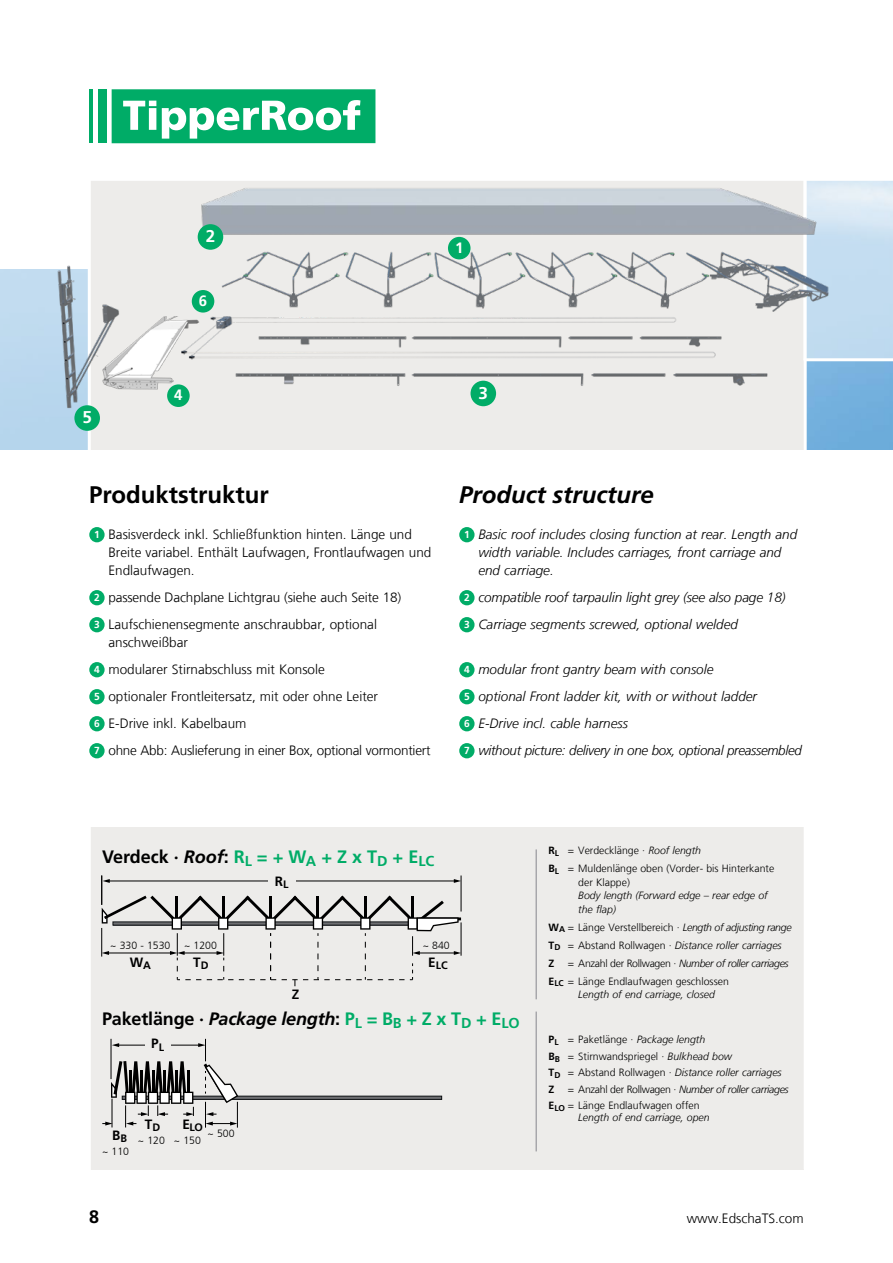
<style>
.page{position:relative;width:893px;height:1263px;background:#fff}
.page>*{position:absolute;margin:0;border:0;box-sizing:border-box;transform-origin:0 0}
.t1{font:italic 700 24px "Frutiger LT Com";color:#000}
.t2{font:700 24px "Frutiger LT Com";color:#000}
.t3{font:italic 700 18px "Frutiger LT Com";letter-spacing:-.01em;color:#000}
.t4{font:700 18px "Frutiger LT Com";color:#00ac67}
.t5{font:700 18px "Frutiger LT Com";color:#000}
.t6{font:700 17.1px "Frutiger LT";color:#fff}
.t7{font:700 15px "Frutiger LT";color:#fff}
.t8{font:300 13.5px/27px "Frutiger LT Com";color:#000}
.t9{font:italic 300 13.5px/27px "Frutiger LT Com";color:#000}
.t10{font:700 13.5px "Frutiger LT Com";color:#000}
.t11{font:700 10.8px "Frutiger LT Com";color:#000}
.t12{font:300 10.5px/16.5px "Frutiger LT Com";color:#000}
.t13{font:italic 300 10.5px/18px "Frutiger LT Com";color:#000}
.s1{font-family:"Frutiger LT";font-weight:700;font-size:10.2px;color:#fff}
.s2{font-weight:700;font-size:10.2px;color:#fff}
.s3{font-family:"Frutiger LT";font-weight:700;font-style:normal;font-size:10.2px;color:#fff}
.s4{font-weight:700;font-style:normal;font-size:10.2px;color:#fff}
.s5{color:#000}
.s6{font-style:italic;color:#000}
.s7{font-style:normal}
.s8{font-style:normal;color:#00ac67}
.s9{font-weight:700}
.s10{font-style:italic}
.s11{font-weight:700;font-style:normal}
</style>
<div class="page">
<div style="left:89px;top:179px;width:715px;height:270px;background:#edecea"></div>
<div style="left:804px;top:179px;width:89px;height:180px;background:linear-gradient(to bottom,#ddebf6,#b6d6ee)"></div>
<div style="left:89px;top:527px;width:16px;height:15px;background:#00ac67;border-radius:50%"></div>
<div style="left:89px;top:590px;width:16px;height:15px;background:#00ac67;border-radius:50%"></div>
<div style="left:89px;top:617px;width:16px;height:15px;background:#00ac67;border-radius:50%"></div>
<div style="left:89px;top:662px;width:16px;height:15px;background:#00ac67;border-radius:50%"></div>
<div style="left:89px;top:689px;width:16px;height:15px;background:#00ac67;border-radius:50%"></div>
<div style="left:89px;top:716px;width:16px;height:15px;background:#00ac67;border-radius:50%"></div>
<div style="left:89px;top:743px;width:16px;height:15px;background:#00ac67;border-radius:50%"></div>
<div style="left:459px;top:527px;width:16px;height:15px;background:#00ac67;border-radius:50%"></div>
<div style="left:459px;top:590px;width:16px;height:15px;background:#00ac67;border-radius:50%"></div>
<div style="left:459px;top:617px;width:16px;height:15px;background:#00ac67;border-radius:50%"></div>
<div style="left:459px;top:662px;width:16px;height:15px;background:#00ac67;border-radius:50%"></div>
<div style="left:459px;top:689px;width:16px;height:15px;background:#00ac67;border-radius:50%"></div>
<div style="left:459px;top:716px;width:16px;height:15px;background:#00ac67;border-radius:50%"></div>
<div style="left:459px;top:743px;width:16px;height:15px;background:#00ac67;border-radius:50%"></div>
<div style="left:112px;top:89px;width:263px;height:54px;background:#00ac67"></div>
<hr style="left:89px;top:89px;width:4px;height:54px;background:#00ac67">
<div style="left:98px;top:89px;width:8px;height:54px;background:#00ac67"></div>
<svg style="left:123px;top:101px;width:33px;height:29px"></svg>
<svg style="left:162px;top:100px;width:198px;height:39px"></svg>
<div style="left:89px;top:827px;width:715px;height:342px;background:#edecea"></div>
<hr style="left:461px;top:922px;width:1px;height:34px;background:#000">
<hr style="left:101px;top:875px;width:1px;height:30px;background:#000">
<hr style="left:461px;top:875px;width:1px;height:36px;background:#000">
<hr style="left:108px;top:881px;width:347px;height:1px;background:#000">
<svg style="left:103px;top:879px;width:7px;height:4px"></svg>
<svg style="left:454px;top:879px;width:7px;height:4px"></svg>
<svg style="left:101px;top:896px;width:360px;height:90px"></svg>
<div style="left:122px;top:1096px;width:320px;height:4px;border:1px solid #111417"></div>
<svg style="left:102px;top:1039px;width:136px;height:88px"></svg>
<hr style="left:536px;top:849px;width:1px;height:150px;background:#86878e">
<div style="left:268px;top:876px;width:27px;height:10px;background:#edecea"></div>
<div style="left:145px;top:1038px;width:25px;height:10px;background:#edecea"></div>
<hr style="left:536px;top:1011px;width:1px;height:140px;background:#86878e">
<hr style="left:88px;top:823px;width:3px;height:352px;background:#fff">
<hr style="left:804px;top:358px;width:89px;height:3px;background:#fff">
<hr style="left:88px;top:175px;width:3px;height:279px;background:#fff">
<hr style="left:89px;top:178px;width:804px;height:3px;background:#fff">
<img style="left:0;top:240px;width:833px;height:210px">
<img style="left:189px;top:181px;width:637px;height:64px">
<div style="left:198px;top:224px;width:25px;height:26px;background:#00ac67;border-radius:50%"></div>
<div style="left:470px;top:381px;width:26px;height:25px;background:#00ac67;border-radius:50%"></div>
<div style="left:167px;top:384px;width:23px;height:23px;background:#00ac67;border-radius:50%"></div>
<div style="left:74px;top:405px;width:26px;height:26px;background:#00ac67;border-radius:50%"></div>
<div style="left:448px;top:237px;width:22px;height:22px;background:#00ac67;border-radius:50%"></div>
<div style="left:192px;top:290px;width:22px;height:23px;background:#00ac67;border-radius:50%"></div>
<img style="left:98px;top:317px;width:102px;height:82px">
<p class="t6" style="left:206px;top:226px;width:11px">2</p>
<p class="t7" style="left:199px;top:292px;width:10px">6</p>
<p class="t7" style="left:455px;top:239px;width:10px">1</p>
<p class="t6" style="left:82px;top:407px;width:11px">5</p>
<p class="t7" style="left:174px;top:386px;width:10px">4</p>
<p class="t6" style="left:479px;top:383px;width:11px">3</p>
<h1 class="t2" style="left:89px;top:481px;width:181px">Produktstruktur</h1>
<p class="t8" style="left:108px;top:526px;width:324px;line-height:18px;text-indent:-14px"><span class="s1">1</span> Basisverdeck inkl. Schließfunktion hinten. Länge und<br>Breite variabel. Enthält Laufwagen, Frontlaufwagen und<br>Endlaufwagen.</p>
<p class="t8" style="left:94px;top:584px;width:309px"><span class="s1">2</span> passende Dachplane Lichtgrau (siehe auch Seite 18)<br><span class="s1">3</span> Laufschienensegmente anschraubbar, optional</p>
<p class="t8" style="left:94px;top:629px;width:338px;text-indent:14px">anschweißbar<br><span class="s1">4</span> modularer Stirnabschluss mit Konsole<br><span class="s1">5</span> optionaler Frontleitersatz, mit oder ohne Leiter<br><span class="s1">6</span> E-Drive inkl. Kabelbaum<br><span class="s2">7</span> ohne Abb: Auslieferung in einer Box, optional vormontiert</p>
<h1 class="t1" style="left:459px;top:481px;width:196px">Product structure</h1>
<p class="t9" style="left:478px;top:526px;width:320px;line-height:18px;text-indent:-14px"><span class="s3">1</span> Basic roof includes closing function at rear. Length and width variable. Includes carriages, front carriage and end carriage.</p>
<p class="t9" style="left:464px;top:584px;width:323px"><span class="s3">2</span> compatible roof tarpaulin light grey (see also page 18)<br><span class="s3">3</span> Carriage segments screwed, optional welded</p>
<p class="t9" style="left:464px;top:656px;width:339px"><span class="s3">4</span> modular front gantry beam with console<br><span class="s3">5</span> optional Front ladder kit, with or without ladder<br><span class="s3">6</span> E-Drive incl. cable harness<br><span class="s4">7</span> without picture: delivery in one box, optional preassembled</p>
<h2 class="t4" style="left:102px;top:846px;width:334px"><span class="s5">Verdeck ·</span> <span class="s6">Roof</span><span class="s5">:</span> R<sub>L</sub> = + W<sub>A</sub> + Z x T<sub>D</sub> + E<sub>LC</sub></h2>
<p class="t10" style="left:275px;top:874px;width:15px">R<sub>L</sub></p>
<p class="t12" style="left:110px;top:938px;width:62px">~ 330 - 1530</p>
<p class="t12" style="left:184px;top:938px;width:34px">~ 1200</p>
<p class="t12" style="left:423px;top:938px;width:29px">~ 840</p>
<p class="t10" style="left:130px;top:954px;width:23px">W<sub>A</sub></p>
<p class="t10" style="left:193px;top:954px;width:17px">T<sub>D</sub></p>
<p class="t11" style="left:428px;top:958px;width:21px"><sup>E</sup>LC</p>
<p class="t10" style="left:292px;top:986px;width:9px">Z</p>
<h2 class="t3" style="left:102px;top:1008px;width:419px"><span class="s7">Paketlänge ·</span> Package length<span class="s7">:</span> <span class="s8">P</span><sub>L</sub> <span class="s8">= B</span><sub>B</sub> <span class="s8">+ Z x T</span><sub>D</sub> <span class="s8">+ E</span><sub>LO</sub></h2>
<p class="t10" style="left:151px;top:1036px;width:14px">P<sub>L</sub></p>
<p class="t10" style="left:112px;top:1127px;width:16px">B<sub>B</sub></p>
<p class="t12" style="left:102px;top:1143px;width:29px">~ 110</p>
<p class="t10" style="left:145px;top:1117px;width:17px">T<sub>D</sub></p>
<p class="t11" style="left:182px;top:1121px;width:22px"><sup>E</sup>LO</p>
<p class="t12" style="left:208px;top:1125px;width:29px">~ 500</p>
<p class="t12" style="left:138px;top:1132px;width:64px">~ 120 ~ 150</p>
<p class="t12" style="left:548px;top:842px;width:227px;line-height:18px"><span class="s9">R</span><sub>L</sub> = Verdecklänge · <span class="s10">Roof length<br></span><span class="s9">B</span><sub>L</sub> = Muldenlänge oben (Vorder- bis Hinterkante</p>
<p class="t12" style="left:578px;top:874px;width:53px">der Klappe)</p>
<p class="t13" style="left:578px;top:889px;width:191px;line-height:13.5px">Body length (Forward edge – rear edge of the flap)</p>
<p class="t13" style="left:548px;top:918px;width:245px"><span class="s11">W</span><sub>A</sub> <span class="s7">= Länge Verstellbereich ·</span> Length of adjusting range<br><span class="s11">T</span><sub>D</sub> <span class="s7">= Abstand Rollwagen ·</span> Distance roller carriages<br><span class="s11">Z</span></p>
<p class="t12" style="left:549px;top:954px;width:242px;line-height:18px;text-indent:19px">= Anzahl der Rollwagen · <span class="s10">Number of roller carriages<br></span><span class="s9">E</span><sub>LC</sub> = Länge Endlaufwagen geschlossen</p>
<p class="t13" style="left:578px;top:986px;width:138px">Length of end carriage, closed</p>
<p class="t12" style="left:548px;top:1031px;width:235px"><span class="s9">P</span><sub>L</sub> = Paketlänge · <span class="s10">Package length<br></span><span class="s9">B</span><sub>B</sub> = Stirnwandspriegel · <span class="s10">Bulkhead bow<br></span><span class="s9">T</span><sub>D</sub> = Abstand Rollwagen · <span class="s10">Distance roller carriages<br></span><span class="s9">Z</span></p>
<p class="t12" style="left:549px;top:1081px;width:242px;text-indent:19px">= Anzahl der Rollwagen · <span class="s10">Number of roller carriages<br></span><span class="s9">E</span><sub>LO</sub> = Länge Endlaufwagen offen</p>
<p class="t13" style="left:578px;top:1109px;width:133px">Length of end carriage, open</p>
<h2 class="t5" style="left:89px;top:1206px;width:12px">8</h2>
<p class="t8" style="left:687px;top:1205px;width:119px">www.EdschaTS.com</p>
</div>
